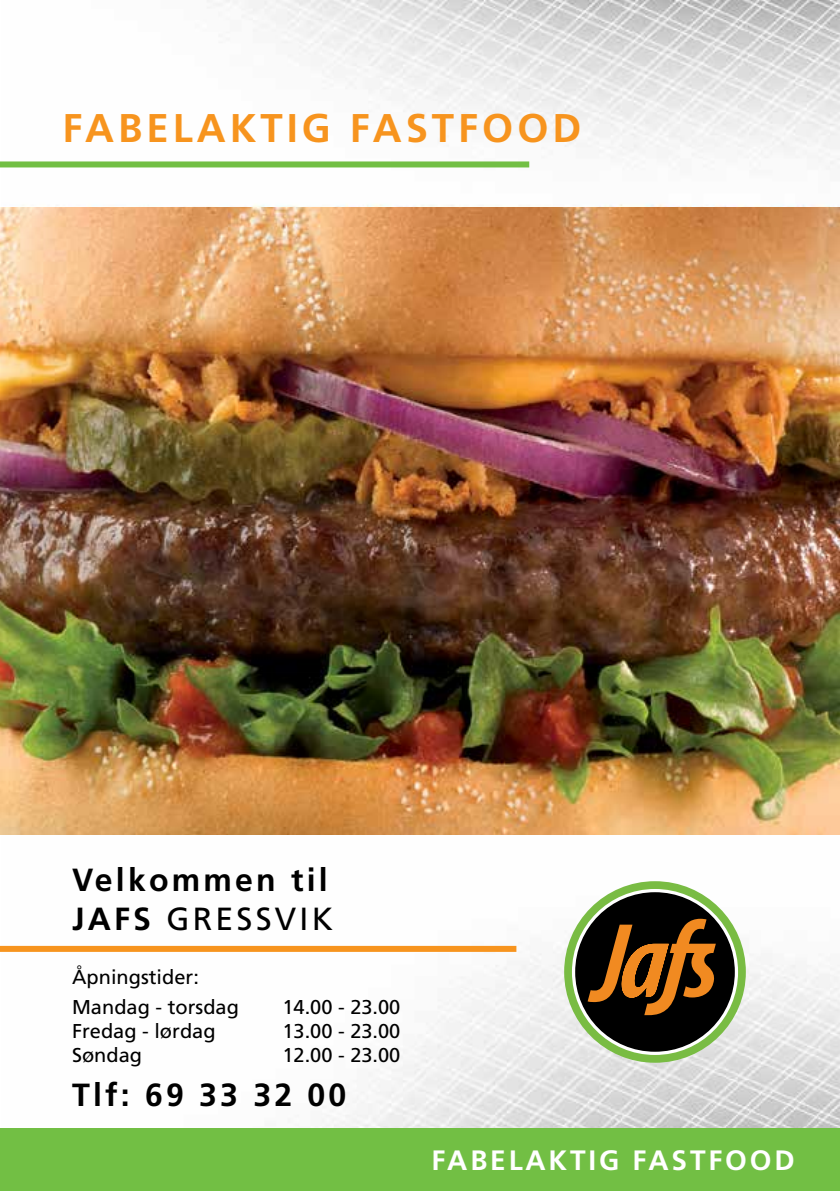
<style>
.page{position:relative;width:840px;height:1191px;background:#fff}
.page>*{position:absolute;margin:0;border:0;box-sizing:border-box;transform-origin:0 0}
.t1{font:700 40px "Frutiger";letter-spacing:.1em;color:#f7941e}
.t2{font:700 32px/38.4px "Frutiger";letter-spacing:.1em;color:#000}
.t3{font:700 28px "Frutiger";letter-spacing:.1em;color:#fff}
.t4{font:20px/30px "Frutiger";color:#000}
.s1{font-weight:400}
</style>
<div class="page">
<img style="left:1px;top:0;width:838px;height:1128px">
<svg style="left:564px;top:881px;width:181px;height:181px"></svg>
<div style="left:0;top:1128px;width:839px;height:63px;background:#72bf44"></div>
<div style="left:0;top:161px;width:529px;height:6px;background:#72bf44"></div>
<div style="left:0;top:946px;width:516px;height:6px;background:#f7941e"></div>
<img style="left:0;top:207px;width:839px;height:628px">
<h1 class="t1" style="left:62px;top:105px;width:520px">FABELAKTIG FASTFOOD</h1>
<h2 class="t2" style="left:72px;top:860px;width:262px">Velkommen til<br>JAFS <span class="s1">Gressvik</span></h2>
<p class="t4" style="left:72px;top:961px;width:168px">Åpningstider:<br>Mandag - torsdag</p>
<p class="t4" style="left:282px;top:991px;width:119px">14.00 - 23.00</p>
<p class="t4" style="left:72px;top:1015px;width:145px">Fredag - lørdag</p>
<p class="t4" style="left:282px;top:1015px;width:119px">13.00 - 23.00</p>
<p class="t4" style="left:72px;top:1039px;width:71px">Søndag</p>
<p class="t4" style="left:282px;top:1039px;width:119px">12.00 - 23.00</p>
<h2 class="t2" style="left:72px;top:1075px;width:275px">Tlf: 69 33 32 00</h2>
<h3 class="t3" style="left:431px;top:1143px;width:364px">FABELAKTIG FASTFOOD</h3>
</div>
